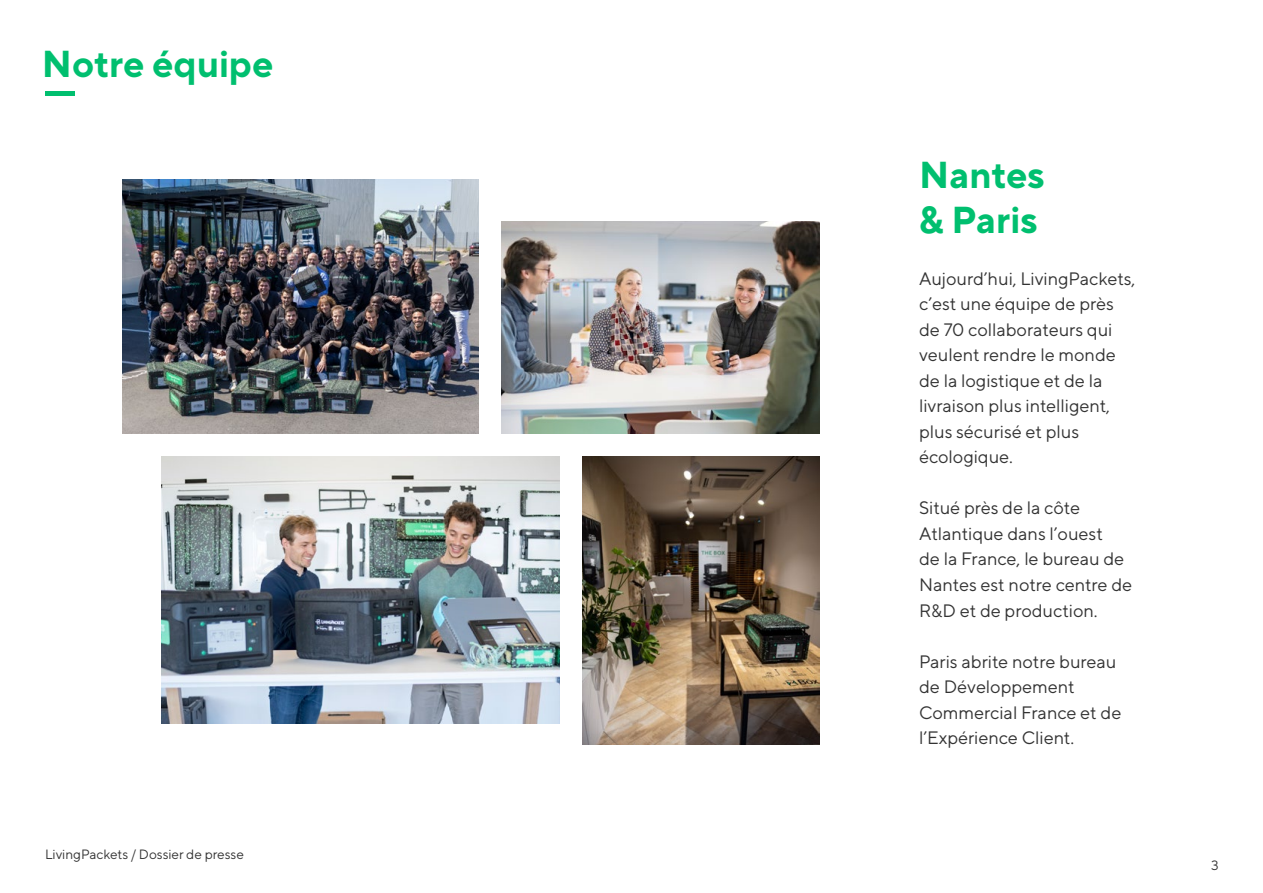
<style>
.page{position:relative;width:1263px;height:893px;background:#fff}
.page>*{position:absolute;margin:0;border:0;box-sizing:border-box;transform-origin:0 0}
.t1{font:700 37.5px/45px "TT Norms Pro";color:#00bf6f}
.t2{font:18px/25.5px "TT Norms Pro";color:#333}
.t3{font:13.5px "TT Norms Pro";color:#333}
</style>
<div class="page">
<hr style="left:45px;top:91px;width:29px;height:4px;background:#00bf6f">
<img style="left:122px;top:180px;width:357px;height:253px">
<img style="left:501px;top:221px;width:318px;height:212px">
<img style="left:583px;top:456px;width:236px;height:288px">
<img style="left:162px;top:456px;width:398px;height:267px">
<h1 class="t1" style="left:42px;top:40px;width:233px">Notre équipe</h1>
<p class="t3" style="left:45px;top:845px;width:200px">LivingPackets / Dossier de presse</p>
<h1 class="t1" style="left:919px;top:151px;width:127px">Nantes &amp; Paris</h1>
<p class="t2" style="left:919px;top:265px;width:218px">Aujourd’hui, LivingPackets, c’est une équipe de près de 70 collaborateurs qui veulent rendre le monde de la logistique et de la livraison plus intelligent, plus sécurisé et plus écologique.</p>
<p class="t2" style="left:919px;top:495px;width:215px">Situé près de la côte<br>Atlantique dans l’ouest<br>de la France, le bureau de<br>Nantes est notre centre de<br>R&amp;D et de production.</p>
<p class="t2" style="left:919px;top:648px;width:204px">Paris abrite notre bureau de Développement<br>Commercial France et de l’Expérience Client.</p>
<p class="t3" style="left:1211px;top:857px;width:9px">3</p>
</div>
